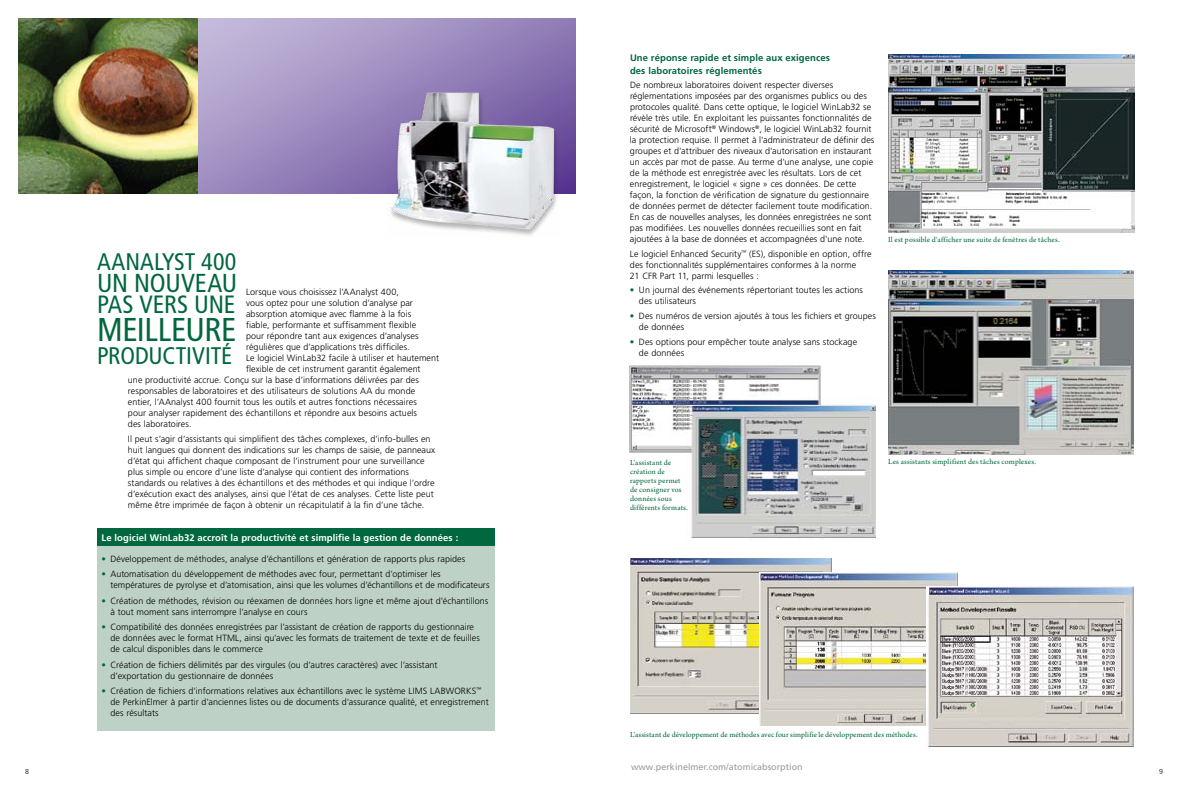
<style>
.page{position:relative;width:1188px;height:792px;background:#fff}
.page>*{position:absolute;margin:0;border:0;box-sizing:border-box;transform-origin:0 0}
.t1{font:condensed 33px "Frutiger LT Pro";color:#00673e}
.t2{font:condensed 26px "Frutiger LT Pro";color:#00673e}
.t3{font:condensed 25px "Frutiger LT Pro";color:#00673e}
.t4{font:condensed 24px "Frutiger LT Pro";color:#00673e}
.t5{font:700 9.5px "Frutiger LT Pro";letter-spacing:.01em;color:#fff}
.t6{font:700 9.5px/12.5px "Frutiger LT Pro";letter-spacing:.01em;color:#00673e}
.t7{font:300 9px/11px "Frutiger LT Pro";letter-spacing:.005em;color:#000}
.t8{font:9px "Frutiger LT Pro";color:#999b9e}
.t9{font:8px/9px "Arno Pro";letter-spacing:.015em;color:#00673e}
.t10{font:300 7px "Frutiger LT Pro";color:#000}
.s1{color:#00673e}
</style>
<div class="page">
<svg style="left:198px;top:18px;width:378px;height:176px"></svg>
<img style="left:888px;top:54px;width:247px;height:179px">
<img style="left:629px;top:365px;width:246px;height:175px">
<img style="left:888px;top:270px;width:246px;height:185px">
<img style="left:630px;top:558px;width:202px;height:156px">
<img style="left:759px;top:572px;width:199px;height:154px">
<img style="left:927px;top:586px;width:207px;height:161px">
<div style="left:97px;top:528px;width:397px;height:18px;background:#00673e"></div>
<div style="left:97px;top:546px;width:397px;height:184px;background:#bed1c6"></div>
<img style="left:18px;top:18px;width:180px;height:176px">
<img style="left:387px;top:89px;width:173px;height:147px">
<p class="t10" style="left:25px;top:768px;width:5px">8</p>
<h3 class="t4" style="left:97px;top:248px;width:16px">AANA</h3>
<h3 class="t4" style="left:154px;top:248px;width:84px">LYST 400</h3>
<h2 class="t2" style="left:97px;top:268px;width:53px">UN NOU</h2>
<h2 class="t2" style="left:181px;top:268px;width:28px">VEAU</h2>
<h3 class="t3" style="left:97px;top:290px;width:13px">PAS</h3>
<h3 class="t3" style="left:140px;top:290px;width:69px">VERS UNE</h3>
<h1 class="t1" style="left:97px;top:310px;width:91px">MEI LLEURE</h1>
<h3 class="t4" style="left:97px;top:342px;width:13px">PRODUCTI</h3>
<h3 class="t4" style="left:192px;top:342px;width:42px">VITÉ</h3>
<p class="t7" style="left:246px;top:286px;width:154px">Lorsque vous choisissez l'AAnalyst 400,</p>
<p class="t7" style="left:246px;top:297px;width:168px">vous optez pour une solution d’analyse par</p>
<p class="t7" style="left:246px;top:308px;width:167px">absorption atomique avec flamme à la fois</p>
<p class="t7" style="left:246px;top:319px;width:172px">fiable, performante et suffisamment flexible</p>
<p class="t7" style="left:246px;top:330px;width:174px">pour répondre tant aux exigences d’analyses</p>
<p class="t7" style="left:246px;top:341px;width:165px">régulières que d’applications très difficiles.</p>
<p class="t7" style="left:246px;top:352px;width:194px">Le logiciel WinLab32 facile à utiliser et hautement</p>
<p class="t7" style="left:246px;top:363px;width:176px">flexible de cet instrument garantit également</p>
<p class="t7" style="left:128px;top:374px;width:292px">une productivité accrue. Conçu sur la base d’informations délivrées par des</p>
<p class="t7" style="left:128px;top:385px;width:289px">responsables de laboratoires et des utilisateurs de solutions AA du monde</p>
<p class="t7" style="left:128px;top:396px;width:290px">entier, l’AAnalyst 400 fournit tous les outils et autres fonctions nécessaires</p>
<p class="t7" style="left:128px;top:407px;width:291px">pour analyser rapidement des échantillons et répondre aux besoins actuels</p>
<p class="t7" style="left:128px;top:418px;width:65px">des laboratoires.</p>
<p class="t7" style="left:128px;top:434px;width:309px">Il peut s’agir d’assistants qui simplifient des tâches complexes, d’info-bulles en huit langues qui donnent des indications sur les champs de saisie, de panneaux d’état qui affichent chaque composant de l’instrument pour une surveillance plus simple ou encore d’une liste d’analyse qui contient des informations standards ou relatives à des échantillons et des méthodes et qui indique l’ordre d’exécution exact des analyses, ainsi que l’état de ces analyses. Cette liste peut même être imprimée de façon à obtenir un récapitulatif à la fin d’une tâche.</p>
<p class="t5" style="left:102px;top:532px;width:358px">Le logiciel WinLab32 accroît la productivité et simplifie la gestion de données :</p>
<p class="t7" style="left:102px;top:553px;width:365px"><span class="s1">•</span> Développement de méthodes, analyse d’échantillons et génération de rapports plus rapides</p>
<p class="t7" style="left:110px;top:569px;width:381px;text-indent:-9px"><span class="s1">•</span> Automatisation du développement de méthodes avec four, permettant d’optimiser les températures de pyrolyse et d’atomisation, ainsi que les volumes d’échantillons et de modificateurs</p>
<p class="t7" style="left:110px;top:595px;width:379px;text-indent:-9px"><span class="s1">•</span> Création de méthodes, révision ou réexamen de données hors ligne et même ajout d’échantillons à tout moment sans interrompre l’analyse en cours</p>
<p class="t7" style="left:110px;top:622px;width:371px;text-indent:-9px"><span class="s1">•</span> Compatibilité des données enregistrées par l’assistant de création de rapports du gestionnaire de données avec le format HTML, ainsi qu'avec les formats de traitement de texte et de feuilles de calcul disponibles dans le commerce</p>
<p class="t7" style="left:110px;top:659px;width:329px;text-indent:-9px"><span class="s1">•</span> Création de fichiers délimités par des virgules (ou d’autres caractères) avec l’assistant d’exportation du gestionnaire de données</p>
<p class="t7" style="left:111px;top:686px;width:380px;text-indent:-9px"><span class="s1">•</span> Création de fichiers d’informations relatives aux échantillons avec le système LIMS LABWORKS<sup>™ </sup>de PerkinElmer à partir d'anciennes listes ou de documents d'assurance qualité, et enregistrement des résultats</p>
<p class="t6" style="left:630px;top:52px;width:202px">Une réponse rapide et simple aux exigences des laboratoires réglementés</p>
<p class="t7" style="left:630px;top:80px;width:246px">De nombreux laboratoires doivent respecter diverses réglementations imposées par des organismes publics ou des protocoles qualité. Dans cette optique, le logiciel WinLab32 se révèle très utile. En exploitant les puissantes fonctionnalités de sécurité de Microsoft<sup>®</sup> Windows<sup>®</sup>, le logiciel WinLab32 fournit la protection requise. Il permet à l'administrateur de définir des groupes et d'attribuer des niveaux d'autorisation en instaurant un accès par mot de passe. Au terme d'une analyse, une copie de la méthode est enregistrée avec les résultats. Lors de cet enregistrement, le logiciel « signe » ces données. De cette façon, la fonction de vérification de signature du gestionnaire de données permet de détecter facilement toute modification.<br>En cas de nouvelles analyses, les données enregistrées ne sont pas modifiées. Les nouvelles données recueillies sont en fait ajoutées à la base de données et accompagnées d'une note.</p>
<p class="t7" style="left:630px;top:248px;width:243px">Le logiciel Enhanced Security<sup>™</sup> (ES), disponible en option, offre des fonctionnalités supplémentaires conformes à la norme<br>21 CFR Part 11, parmi lesquelles :</p>
<p class="t7" style="left:639px;top:285px;width:225px;text-indent:-9px"><span class="s1">•</span> Un journal des événements répertoriant toutes les actions des utilisateurs</p>
<p class="t7" style="left:639px;top:310px;width:238px;text-indent:-9px"><span class="s1">•</span> Des numéros de version ajoutés à tous les fichiers et groupes de données</p>
<p class="t7" style="left:639px;top:336px;width:220px;text-indent:-9px"><span class="s1">•</span> Des options pour empêcher toute analyse sans stockage de données</p>
<p class="t9" style="left:888px;top:236px;width:173px">Il est possible d'afficher une suite de fenêtres de tâches.</p>
<p class="t9" style="left:630px;top:459px;width:59px">L'assistant de création de rapports permet de consigner vos données sous différents formats.</p>
<p class="t9" style="left:888px;top:458px;width:150px">Les assistants simplifient des tâches complexes.</p>
<p class="t9" style="left:630px;top:730px;width:289px">L'assistant de développement de méthodes avec four simplifie le développement des méthodes.</p>
<p class="t8" style="left:631px;top:761px;width:173px">www.perkinelmer.com/atomicabsorption</p>
<p class="t10" style="left:1159px;top:768px;width:5px">9</p>
</div>
